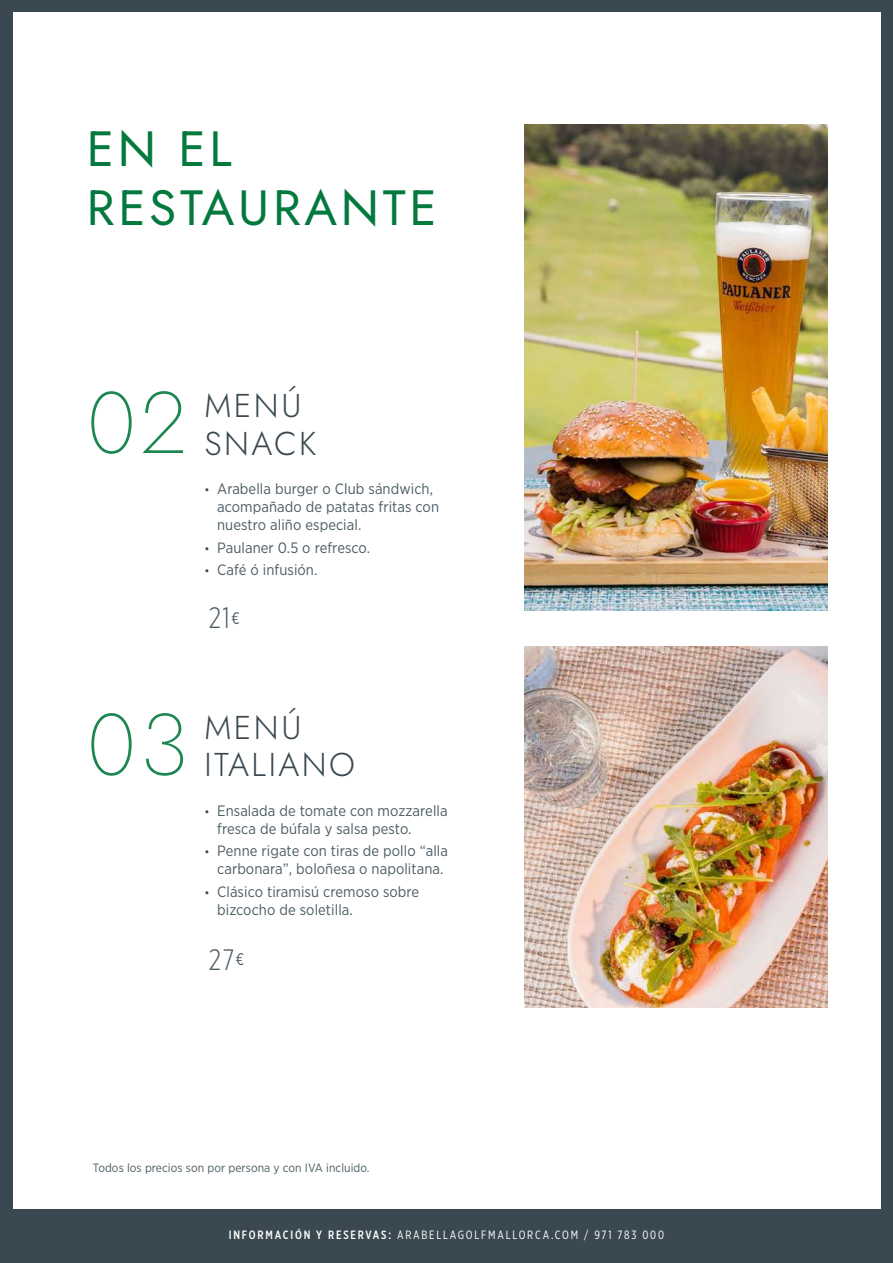
<style>
.page{position:relative;width:893px;height:1263px;background:#3a4951}
.page>*{position:absolute;margin:0;border:0;box-sizing:border-box;transform-origin:0 0}
.t1{font:200 87px "Jost";color:#1c8651}
.t2{font:49.5px/59.4px "Jost";letter-spacing:.075em;color:#03793e}
.t3{font:300 33px/37.5px "Jost";letter-spacing:.075em;color:#3a4951}
.t4{font:300 29.4px "Gotham X Narrow";color:#4c5c64}
.t5{font:15px/18px "Gotham Narrow";letter-spacing:.005em;color:#4c5c64}
.t6{font:12px "Gotham X Narrow";letter-spacing:.15em;color:#fff}
.t7{font:12px "Gotham Narrow";letter-spacing:.005em;color:#4c5c64}
.s1{font-size:12px;color:#3a4951}
.s2{font-weight:500}
</style>
<div class="page">
<div style="left:13px;top:13px;width:867px;height:1196px;background:#fff"></div>
<img style="left:525px;top:125px;width:303px;height:486px">
<img style="left:525px;top:646px;width:303px;height:362px">
<h2 class="t2" style="left:87px;top:119px;width:351px">EN EL<br>RESTAURANTE</h2>
<h1 class="t1" style="left:87px;top:363px;width:101px">02</h1>
<h3 class="t3" style="left:204px;top:387px;width:113px">MENÚ<br>SNACK</h3>
<p class="t5" style="left:217px;top:480px;width:223px;text-indent:-13px"><span class="s1">•</span> Arabella burger o Club sándwich, acompañado de patatas fritas con nuestro aliño especial.</p>
<p class="t5" style="left:204px;top:538px;width:167px"><span class="s1">•</span> Paulaner 0.5 o refresco.</p>
<p class="t5" style="left:204px;top:560px;width:115px"><span class="s1">•</span> Café ó infusión.</p>
<h3 class="t4" style="left:209px;top:601px;width:32px">21<sup>€</sup></h3>
<h1 class="t1" style="left:87px;top:685px;width:103px">03</h1>
<h3 class="t3" style="left:204px;top:709px;width:152px">MENÚ<br>ITALIANO</h3>
<p class="t5" style="left:217px;top:802px;width:232px;text-indent:-13px"><span class="s1">•</span> Ensalada de tomate con mozzarella fresca de búfala y salsa pesto.</p>
<p class="t5" style="left:204px;top:842px;width:245px;text-align:center"><span class="s1">•</span> Penne rigate con tiras de pollo “alla carbonara”, boloñesa o napolitana.</p>
<p class="t5" style="left:217px;top:882px;width:204px;text-indent:-13px"><span class="s1">•</span> Clásico tiramisú cremoso sobre bizcocho de soletilla.</p>
<h3 class="t4" style="left:209px;top:942px;width:37px">27<sup>€</sup></h3>
<p class="t7" style="left:93px;top:1160px;width:278px">Todos los precios son por persona y con IVA incluido.</p>
<p class="t6" style="left:229px;top:1227px;width:437px"><span class="s2">INFORMACIÓN Y RESERVAS:</span> ARABELLAGOLFMALLORCA.COM / 971 783 000</p>
</div>
